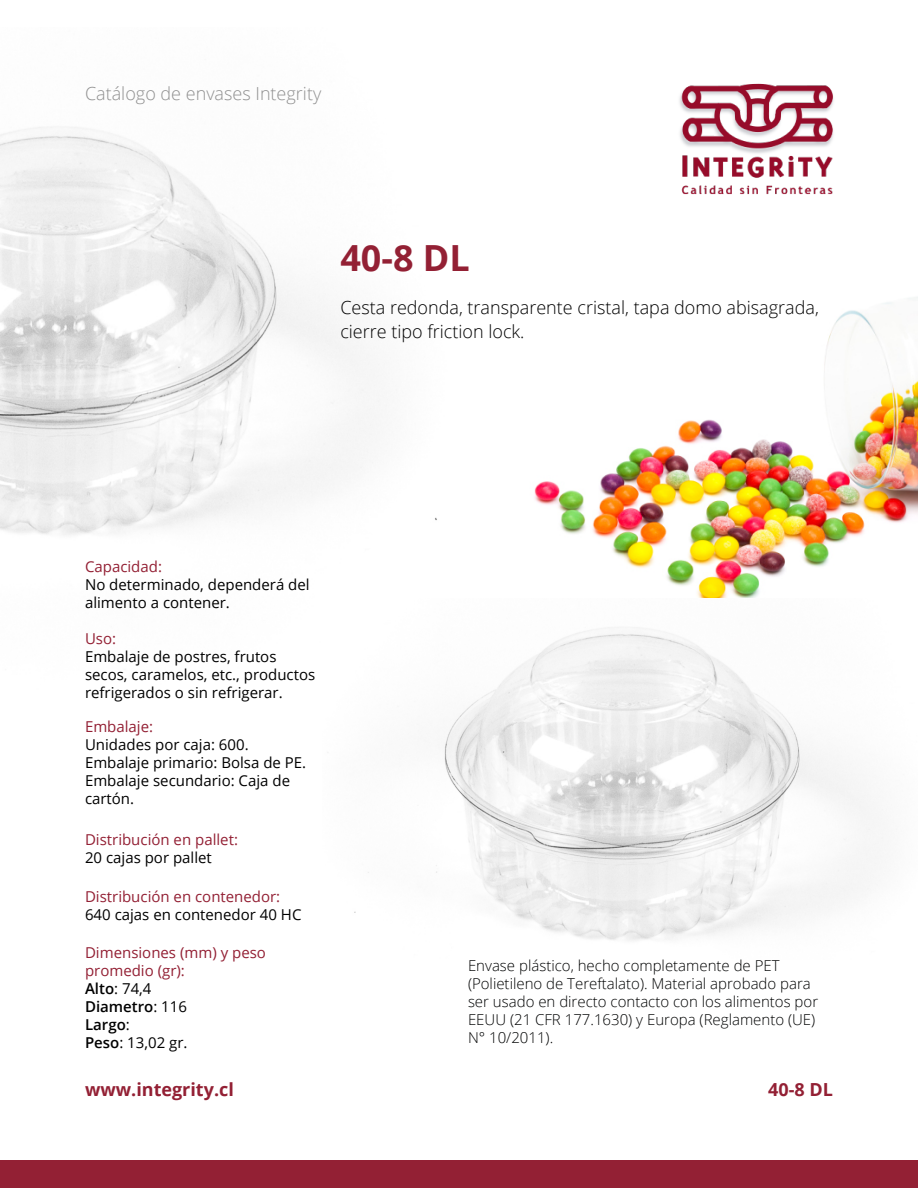
<style>
.page{position:relative;width:918px;height:1188px;background:#fff}
.page>*{position:absolute;margin:0;border:0;box-sizing:border-box;transform-origin:0 0}
.t1{font:700 36px "Open Sans";color:#932034}
.t2{font:300 18px/24px "Open Sans";color:#000}
.t3{font:300 18px "Open Sans";color:#909090}
.t4{font:700 18px "Open Sans";color:#932034}
.t5{font:15px/18px "Open Sans";color:#000}
.t6{font:300 15px/18px "Open Sans";color:#010202}
.t7{font:15px/18px "Open Sans";color:#932034}
.s1{font-weight:600;color:#000}
.s2{color:#000}
</style>
<div class="page">
<img style="left:534px;top:297px;width:384px;height:301px">
<img style="left:0;top:127px;width:437px;height:408px">
<div style="left:0;top:1160px;width:918px;height:28px;background:#932034"></div>
<img style="left:354px;top:627px;width:529px;height:314px">
<img style="left:679px;top:83px;width:155px;height:112px">
<p class="t3" style="left:85px;top:81px;width:238px">Catálogo de envases Integrity</p>
<h1 class="t1" style="left:340px;top:232px;width:131px">40-8 DL</h1>
<p class="t2" style="left:340px;top:295px;width:480px">Cesta redonda, transparente cristal, tapa domo abisagrada, cierre tipo friction lock.</p>
<p class="t7" style="left:85px;top:558px;width:78px">Capacidad:</p>
<p class="t5" style="left:85px;top:576px;width:226px">No determinado, dependerá del alimento a contener.</p>
<p class="t7" style="left:85px;top:629px;width:33px">Uso:</p>
<p class="t5" style="left:85px;top:647px;width:232px">Embalaje de postres, frutos secos, caramelos, etc., productos refrigerados o sin refrigerar.</p>
<p class="t7" style="left:85px;top:717px;width:70px">Embalaje:</p>
<p class="t5" style="left:85px;top:735px;width:223px">Unidades por caja: 600.<br>Embalaje primario: Bolsa de PE.<br>Embalaje secundario: Caja de cartón.</p>
<p class="t7" style="left:85px;top:830px;width:154px">Distribución en pallet:</p>
<p class="t5" style="left:85px;top:848px;width:128px">20 cajas por pallet</p>
<p class="t7" style="left:85px;top:887px;width:197px">Distribución en contenedor:</p>
<p class="t5" style="left:85px;top:905px;width:218px">640 cajas en contenedor 40 HC</p>
<p class="t7" style="left:85px;top:944px;width:182px">Dimensiones (mm) y peso promedio (gr):<br><span class="s1">Alto</span><span class="s2">: 74,4<br></span><span class="s1">Diametro</span><span class="s2">: 116<br></span><span class="s1">Largo</span><span class="s2">:<br></span><span class="s1">Peso</span><span class="s2">: 13,02 gr.</span></p>
<p class="t4" style="left:85px;top:1077px;width:150px">www.integrity.cl</p>
<p class="t4" style="left:768px;top:1077px;width:66px">40-8 DL</p>
<p class="t6" style="left:468px;top:957px;width:352px">Envase plástico, hecho completamente de PET (Polietileno de Tereftalato). Material aprobado para ser usado en directo contacto con los alimentos por EEUU (21 CFR 177.1630) y Europa (Reglamento (UE)<br>N° 10/2011).</p>
</div>
